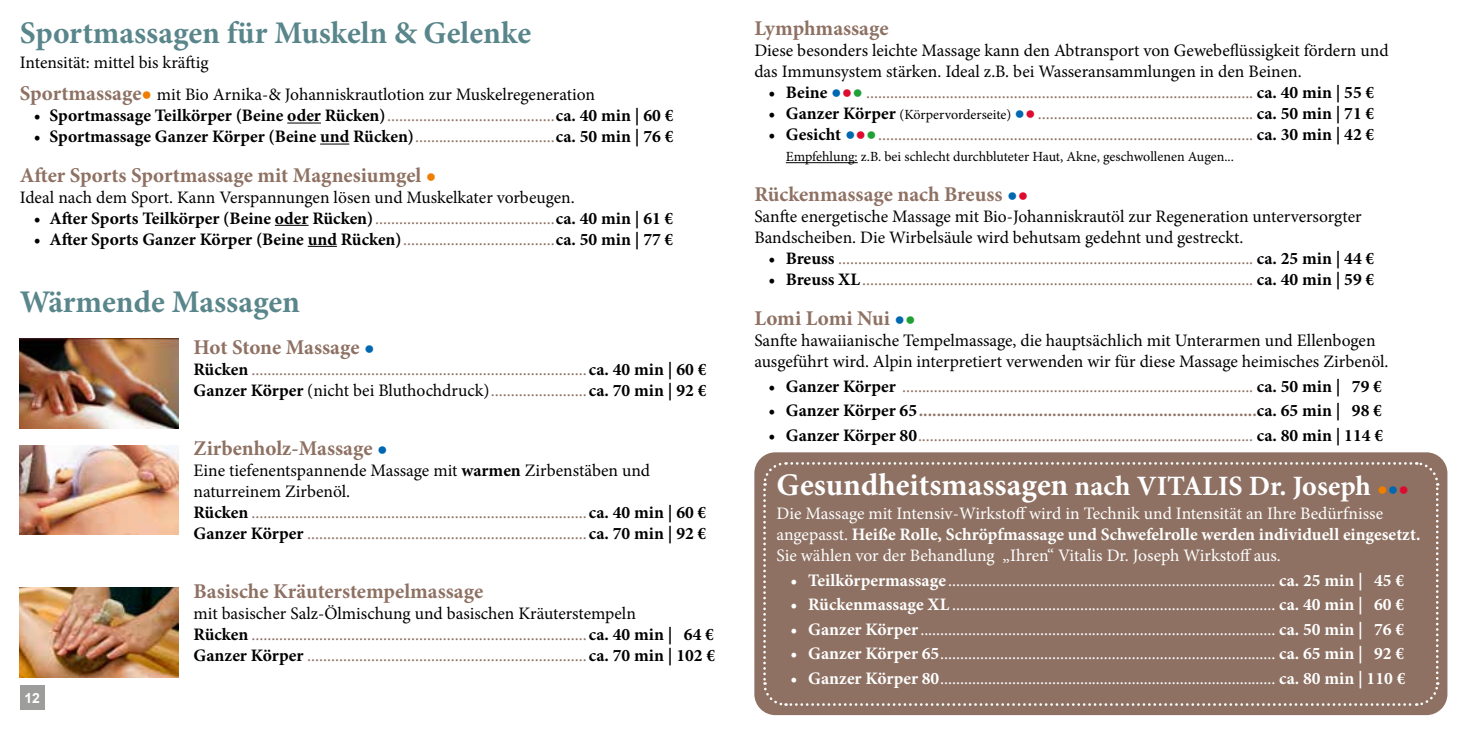
<style>
.page{position:relative;width:1469px;height:735px;background:#fff}
.page>*{position:absolute;margin:0;border:0;box-sizing:border-box;transform-origin:0 0}
.t1{font:700 31.5px "Minion Pro";color:#59868b}
.t2{font:700 28px "Minion Pro";color:#fff}
.t3{font:700 21px "Minion Pro";color:#8e7163}
.t4{font:17.5px/21px "Minion Pro";color:#8e7163}
.t5{font:17.5px/21px "Minion Pro";letter-spacing:-.005em;color:#fff}
.t6{font:17.5px/21px "Minion Pro";color:#000}
.t7{font:700 17.5px "Minion Pro";color:#000}
.t8{font:700 17.5px "Minion Pro";color:#8e7163}
.t9{font:14px "Minion Pro";letter-spacing:-.005em;color:#000}
.t10{font:700 14px "Arial";color:#fff}
.s1{font-weight:700;font-size:21px;color:#8e7163}
.s2{font-family:"Arial";font-weight:700;color:#ef7d00}
.s3{font-weight:400;color:#8e7163}
.s4{font-family:"Arial";font-size:17.5px;color:#ef7d00}
.s5{font-family:"Arial";font-size:17.5px;color:#0067b1}
.s6{font-weight:700;color:#000}
.s7{color:#000}
.s8{font-family:"Arial";font-weight:700;color:#0067b1}
.s9{font-family:"Arial";font-weight:700;color:#dd0b2f}
.s10{font-family:"Arial";font-weight:700;color:#1fa138}
.s11{font-size:14px;color:#000}
.s12{font-family:"Arial";font-size:17.5px;color:#dd0b2f}
.s13{font-family:"Arial";font-size:17.5px;color:#1fa138}
.s14{font-size:31.5px}
.s15{font-weight:700}
</style>
<div class="page">
<div style="left:754px;top:452px;width:693px;height:262px;background:#8e7163;border-radius:21px"></div>
<svg style="left:763px;top:462px;width:676px;height:244px"></svg>
<hr style="left:786px;top:162px;width:71px;height:1px;background:#000">
<div style="left:20px;top:685px;width:25px;height:24px;background:#9d9d9c"></div>
<hr style="left:287px;top:122px;width:34px;height:1px;background:#000">
<svg style="left:320px;top:143px;width:29px;height:1px"></svg>
<hr style="left:275px;top:225px;width:33px;height:1px;background:#000">
<svg style="left:308px;top:246px;width:29px;height:1px"></svg>
<img style="left:20px;top:339px;width:159px;height:89px">
<img style="left:20px;top:587px;width:159px;height:89px">
<img style="left:20px;top:445px;width:159px;height:89px">
<h1 class="t1" style="left:20px;top:10px;width:513px">Sportmassagen für Muskeln &amp; Gelenke</h1>
<p class="t6" style="left:20px;top:46px;width:577px;line-height:32.2px">Intensität: mittel bis kräftig<br><span class="s1">Sportmassage</span><span class="s2">●</span> mit Bio Arnika-&amp; Johanniskrautlotion zur Muskelregeneration</p>
<p class="t7" style="left:34px;top:103px;width:641px">• Sportmassage Teilkörper (Beine oder Rücken)<span class="s3">..........................................</span>ca. 40 min | 60 €</p>
<p class="t7" style="left:34px;top:124px;width:641px">• Sportmassage Ganzer Körper (Beine und Rücken)<span class="s3">...................................</span>ca. 50 min | 76 €</p>
<p class="t3" style="left:20px;top:160px;width:418px">After Sports Sportmassage mit Magnesiumgel <span class="s4">●</span></p>
<p class="t6" style="left:20px;top:186px;width:556px">Ideal nach dem Sport. Kann Verspannungen lösen und Muskelkater vorbeugen.</p>
<p class="t7" style="left:34px;top:205px;width:641px">• After Sports Teilkörper (Beine oder Rücken)<span class="s3">.............................................</span>ca. 40 min | 61 €</p>
<p class="t7" style="left:34px;top:226px;width:641px">• After Sports Ganzer Körper (Beine und Rücken)<span class="s3">......................................</span>ca. 50 min | 77 €</p>
<h1 class="t1" style="left:20px;top:280px;width:282px">Wärmende Massagen</h1>
<p class="t10" style="left:24px;top:688px;width:17px">12</p>
<p class="t3" style="left:193px;top:332px;width:183px">Hot Stone Massage <span class="s5">●</span></p>
<p class="t4" style="left:193px;top:359px;width:514px"><span class="s6">Rücken</span> .................................................................................... <span class="s6">ca. 40 min | 60 €<br>Ganzer Körper</span> <span class="s7">(nicht bei Bluthochdruck)</span>........................ <span class="s6">ca. 70 min | 92 €</span></p>
<p class="t3" style="left:193px;top:433px;width:196px">Zirbenholz-Massage <span class="s5">●</span></p>
<p class="t4" style="left:193px;top:460px;width:514px"><span class="s7">Eine tiefenentspannende Massage mit</span> <span class="s6">warmen</span> <span class="s7">Zirbenstäben und naturreinem Zirbenöl.<br></span><span class="s6">Rücken</span> .................................................................................... <span class="s6">ca. 40 min | 60 € Ganzer Körper</span> ...................................................................... <span class="s6">ca. 70 min | 92 €</span></p>
<p class="t3" style="left:193px;top:576px;width:291px">Basische Kräuterstempelmassage</p>
<p class="t4" style="left:193px;top:603px;width:523px"><span class="s7">mit basischer Salz-Ölmischung und basischen Kräuterstempeln<br></span><span class="s6">Rücken</span> .................................................................................... <span class="s6">ca. 40 min | 64 €<br>Ganzer Körper</span> ...................................................................... <span class="s6">ca. 70 min | 102 €</span></p>
<p class="t3" style="left:754px;top:14px;width:136px">Lymphmassage</p>
<p class="t6" style="left:754px;top:40px;width:635px">Diese besonders leichte Massage kann den Abtransport von Gewebeflüssigkeit fördern und das Immunsystem stärken. Ideal z.B. bei Wasseransammlungen in den Beinen.</p>
<p class="t4" style="left:768px;top:82px;width:607px"><span class="s6">• Beine</span> <span class="s8">●</span><span class="s9">●</span><span class="s10">●</span> ................................................................................................. <span class="s6">ca. 40 min | 55 €</span></p>
<p class="t4" style="left:768px;top:103px;width:607px"><span class="s6">• Ganzer Körper</span> <span class="s11">(Körpervorderseite)</span> <span class="s8">●</span><span class="s9">●</span>...................................................... <span class="s6">ca. 50 min | 71 €</span></p>
<p class="t4" style="left:768px;top:124px;width:607px"><span class="s6">• Gesicht</span> <span class="s8">●</span><span class="s9">●</span><span class="s10">●</span>.............................................................................................. <span class="s6">ca. 30 min | 42 €</span></p>
<p class="t9" style="left:786px;top:147px;width:449px">Empfehlung: z.B. bei schlecht durchbluteter Haut, Akne, geschwollenen Augen...</p>
<p class="t3" style="left:754px;top:180px;width:275px">Rückenmassage nach Breuss <span class="s5">●</span><span class="s12">●</span></p>
<p class="t6" style="left:754px;top:206px;width:608px">Sanfte energetische Massage mit Bio-Johanniskrautöl zur Regeneration unterversorgter<br>Bandscheiben. Die Wirbelsäule wird behutsam gedehnt und gestreckt.</p>
<p class="t4" style="left:768px;top:248px;width:607px"><span class="s6">• Breuss</span> ........................................................................................................ <span class="s6">ca. 25 min | 44 €</span></p>
<p class="t4" style="left:768px;top:269px;width:607px"><span class="s6">• Breuss XL</span>.................................................................................................. <span class="s6">ca. 40 min | 59 €</span></p>
<p class="t3" style="left:754px;top:303px;width:163px">Lomi Lomi Nui <span class="s5">●</span><span class="s13">●</span></p>
<p class="t6" style="left:754px;top:330px;width:635px">Sanfte hawaiianische Tempelmassage, die hauptsächlich mit Unterarmen und Ellenbogen ausgeführt wird. Alpin interpretiert verwenden wir für diese Massage heimisches Zirbenöl.</p>
<p class="t4" style="left:768px;top:375px;width:615px"><span class="s6">• Ganzer Körper</span> ........................................................................................ <span class="s6">ca. 50 min | 79 €</span></p>
<p class="t8" style="left:768px;top:398px;width:615px"><span class="s7">• Ganzer Körper 65</span>............................................................................<span class="s7">ca. 65 min | 98 €</span></p>
<p class="t4" style="left:768px;top:424px;width:616px"><span class="s6">• Ganzer Körper 80</span>.................................................................................... <span class="s6">ca. 80 min | 114 €</span></p>
<h2 class="t2" style="left:776px;top:465px;width:634px"><span class="s14">Gesundheitsmassagen</span> nach VITALIS Dr. Joseph <span class="s4">●</span><span class="s5">●</span><span class="s12">●</span></h2>
<p class="t5" style="left:776px;top:503px;width:645px">Die Massage mit Intensiv-Wirkstoff wird in Technik und Intensität an Ihre Bedürfnisse angepasst. <span class="s15">Heiße Rolle, Schröpfmassage und Schwefelrolle werden individuell eingesetzt.<br></span>Sie wählen vor der Behandlung „Ihren“ Vitalis Dr. Joseph Wirkstoff aus.</p>
<p class="t5" style="left:790px;top:569px;width:615px"><span class="s15">• Teilkörpermassage</span> .................................................................................. <span class="s15">ca. 25 min | 45 €</span></p>
<p class="t5" style="left:790px;top:594px;width:615px"><span class="s15">• Rückenmassage XL</span> ................................................................................. <span class="s15">ca. 40 min | 60 €</span></p>
<p class="t5" style="left:790px;top:618px;width:615px"><span class="s15">• Ganzer Körper</span> ......................................................................................... <span class="s15">ca. 50 min | 76 €</span></p>
<p class="t5" style="left:790px;top:643px;width:615px"><span class="s15">• Ganzer Körper 65</span>.................................................................................... <span class="s15">ca. 65 min | 92 €</span></p>
<p class="t5" style="left:790px;top:667px;width:616px"><span class="s15">• Ganzer Körper 80</span>.................................................................................... <span class="s15">ca. 80 min | 110 €</span></p>
</div>
